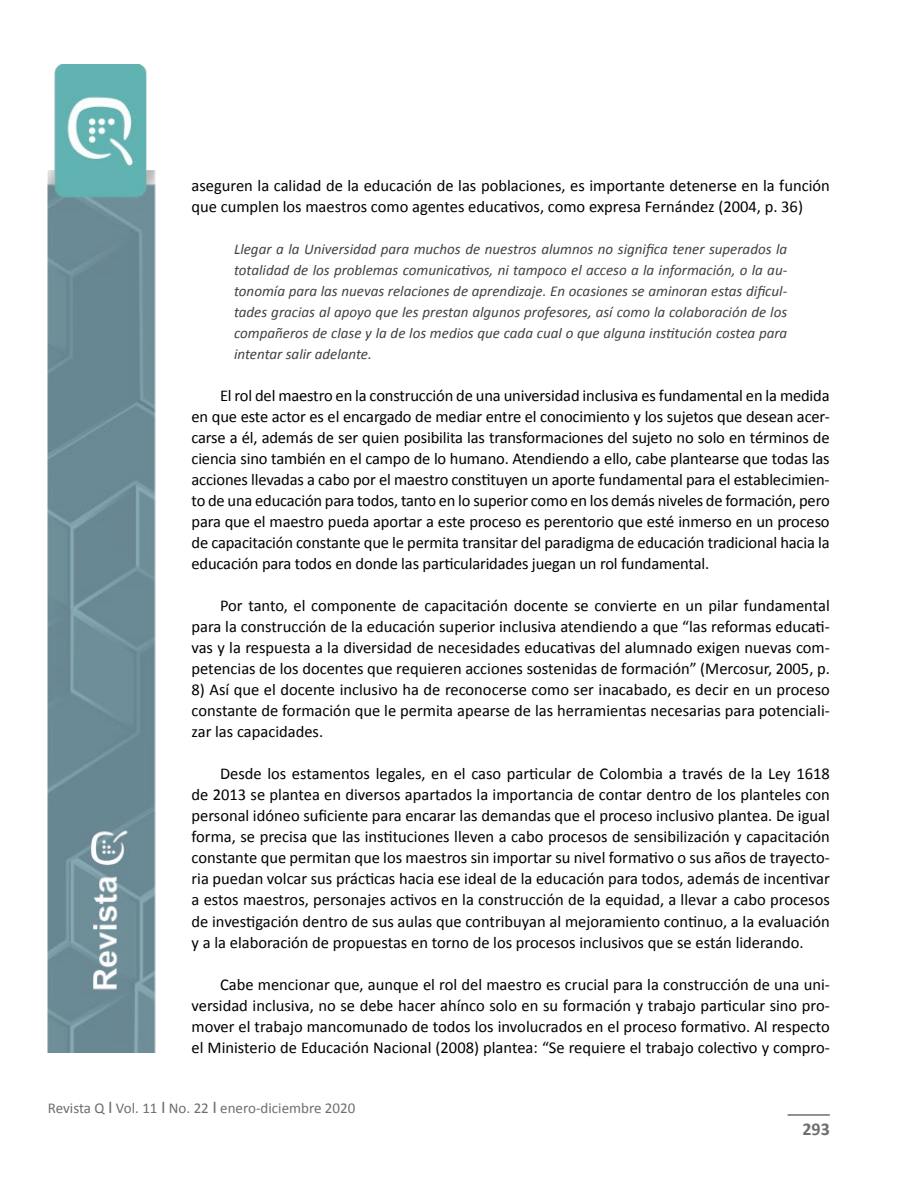
<style>
.page{position:relative;width:915px;height:1191px;background:#fff}
.page>*{position:absolute;margin:0;border:0;box-sizing:border-box;transform-origin:0 0}
.t1{font:700 18px "Calibri";color:#6d6e71}
.t2{font:16.5px/21px "Calibri";color:#000;text-align:justify}
.t3{font:italic 15px/21px "Calibri";color:#414042;text-align:justify}
.t4{font:15px "Calibri";color:#6d6e71}
.s1{font-size:18px}
</style>
<div class="page">
<img style="left:48px;top:65px;width:108px;height:987px">
<hr style="left:787px;top:1114px;width:42px;height:1px;background:#6d6e71">
<p class="t2" style="left:191px;top:175px;width:639px">aseguren la calidad de la educación de las poblaciones, es importante detenerse en la función que cumplen los maestros como agentes educativos, como expresa Fernández (2004, p. 36)</p>
<p class="t3" style="left:234px;top:238px;width:554px">Llegar a la Universidad para muchos de nuestros alumnos no significa tener superados la totalidad de los problemas comunicativos, ni tampoco el acceso a la información, o la au&shy;tonomía para las nuevas relaciones de aprendizaje. En ocasiones se aminoran estas dificul&shy;tades gracias al apoyo que les prestan algunos profesores, así como la colaboración de los compañeros de clase y la de los medios que cada cual o que alguna institución costea para intentar salir adelante.</p>
<p class="t2" style="left:191px;top:385px;width:639px;text-indent:28px">El rol del maestro en la construcción de una universidad inclusiva es fundamental en la medida en que este actor es el encargado de mediar entre el conocimiento y los sujetos que desean acer&shy;carse a él, además de ser quien posibilita las transformaciones del sujeto no solo en términos de ciencia sino también en el campo de lo humano. Atendiendo a ello, cabe plantearse que todas las acciones llevadas a cabo por el maestro constituyen un aporte fundamental para el establecimien&shy;to de una educación para todos, tanto en lo superior como en los demás niveles de formación, pero para que el maestro pueda aportar a este proceso es perentorio que esté inmerso en un proceso de capacitación constante que le permita transitar del paradigma de educación tradicional hacia la educación para todos en donde las particularidades juegan un rol fundamental.</p>
<p class="t2" style="left:191px;top:595px;width:639px;text-indent:28px">Por tanto, el componente de capacitación docente se convierte en un pilar fundamental para la construcción de la educación superior inclusiva atendiendo a que “las reformas educati&shy;vas y la respuesta a la diversidad de necesidades educativas del alumnado exigen nuevas com&shy;petencias de los docentes que requieren acciones sostenidas de formación” (Mercosur, 2005, p.</p>
<p class="t2" style="left:191px;top:679px;width:639px">8) Así que el docente inclusivo ha de reconocerse como ser inacabado, es decir en un proceso constante de formación que le permita apearse de las herramientas necesarias para potenciali&shy;zar las capacidades.</p>
<p class="t2" style="left:191px;top:763px;width:639px;text-indent:28px">Desde los estamentos legales, en el caso particular de Colombia a través de la Ley 1618 de 2013 se plantea en diversos apartados la importancia de contar dentro de los planteles con personal idóneo suficiente para encarar las demandas que el proceso inclusivo plantea. De igual forma, se precisa que las instituciones lleven a cabo procesos de sensibilización y capacitación constante que permitan que los maestros sin importar su nivel formativo o sus años de trayecto&shy;ria puedan volcar sus prácticas hacia ese ideal de la educación para todos, además de incentivar a estos maestros, personajes activos en la construcción de la equidad, a llevar a cabo procesos de investigación dentro de sus aulas que contribuyan al mejoramiento continuo, a la evaluación y a la elaboración de propuestas en torno de los procesos inclusivos que se están liderando.</p>
<p class="t2" style="left:191px;top:973px;width:639px;text-indent:28px">Cabe mencionar que, aunque el rol del maestro es crucial para la construcción de una uni&shy;versidad inclusiva, no se debe hacer ahínco solo en su formación y trabajo particular sino pro&shy;mover el trabajo mancomunado de todos los involucrados en el proceso formativo. Al respecto el Ministerio de Educación Nacional (2008) plantea: “Se requiere el trabajo colectivo y compro-</p>
<p class="t4" style="left:48px;top:1098px;width:309px">Revista Q <span class="s1">I</span> Vol. 11 <span class="s1">I</span> No. 22 <span class="s1">I</span> enero-diciembre 2020</p>
<p class="t1" style="left:802px;top:1118px;width:29px">293</p>
</div>
